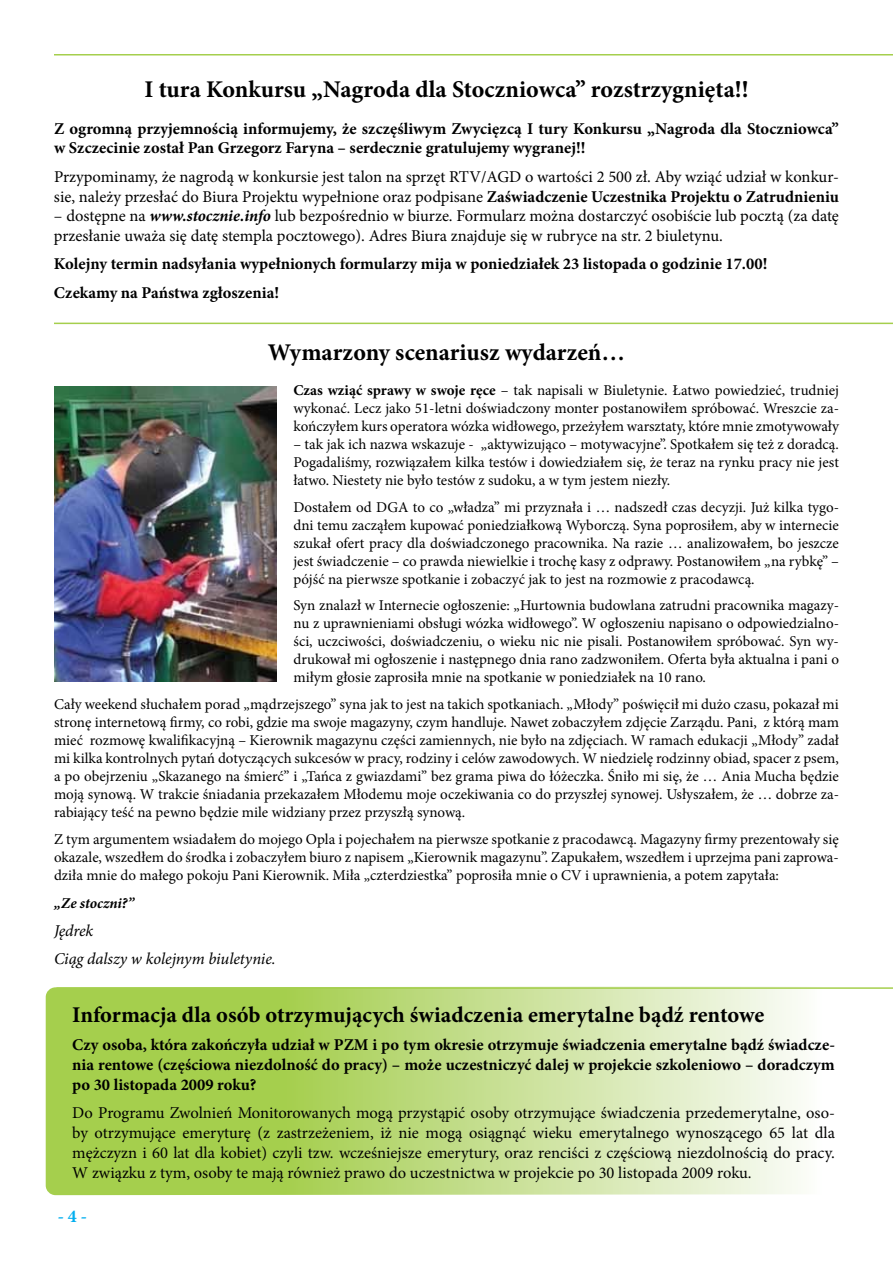
<style>
.page{position:relative;width:893px;height:1263px;background:#fff}
.page>*{position:absolute;margin:0;border:0;box-sizing:border-box;transform-origin:0 0}
.t1{font:700 24px "Minion Pro";color:#000}
.t2{font:700 22.5px "Minion Pro";color:#000}
.t3{font:700 18px "Minion Pro";color:#00aeef}
.t4{font:16.5px/19.8px "Minion Pro";color:#000}
.t5{font:700 16.5px/19.8px "Minion Pro";color:#000}
.t6{font:italic 16.5px/28.3px "Minion Pro";letter-spacing:-.005em;color:#000}
.t7{font:15px/18px "Minion Pro";color:#000;text-align:justify}
.t8{font:italic 700 15px "Minion Pro";color:#000}
.s1{font-weight:700}
.s2{font-weight:700;font-style:italic}
</style>
<div class="page">
<hr style="left:54px;top:323px;width:839px;height:1px;background:#a5cf4d">
<hr style="left:54px;top:54px;width:839px;height:2px;background:#a5cf4d">
<img style="left:54px;top:387px;width:222px;height:294px">
<svg style="left:46px;top:986px;width:755px;height:209px;background:#c1dd87"></svg>
<hr style="left:56px;top:987px;width:837px;height:2px;background:#a5cf4d">
<h1 class="t1" style="left:144px;top:72px;width:606px">I tura Konkursu „Nagroda dla Stoczniowca” rozstrzygnięta!!</h1>
<p class="t5" style="left:54px;top:118px;width:786px">Z ogromną przyjemnością informujemy, że szczęśliwym Zwycięzcą I tury Konkursu „Nagroda dla Stoczniowca” w Szczecinie został Pan Grzegorz Faryna – serdecznie gratulujemy wygranej!!</p>
<p class="t4" style="left:54px;top:167px;width:786px">Przypominamy, że nagrodą w konkursie jest talon na sprzęt RTV/AGD o wartości 2 500 zł. Aby wziąć udział w konkur&shy;sie, należy przesłać do Biura Projektu wypełnione oraz podpisane <span class="s1">Zaświadczenie Uczestnika Projektu o Zatrudnieniu</span></p>
<p class="t4" style="left:54px;top:206px;width:786px">– dostępne na <span class="s2">www.stocznie.info</span> lub bezpośrednio w biurze. Formularz można dostarczyć osobiście lub pocztą (za datę przesłanie uważa się datę stempla pocztowego). Adres Biura znajduje się w rubryce na str. 2 biuletynu.</p>
<p class="t5" style="left:54px;top:250px;width:715px;line-height:28.3px">Kolejny termin nadsyłania wypełnionych formularzy mija w poniedziałek 23 listopada o godzinie 17.00!<br>Czekamy na Państwa zgłoszenia!</p>
<h1 class="t1" style="left:268px;top:336px;width:359px">Wymarzony scenariusz wydarzeń…</h1>
<p class="t7" style="left:293px;top:382px;width:547px"><span class="s1">Czas wziąć sprawy w swoje ręce</span> – tak napisali w Biuletynie. Łatwo powiedzieć, trudniej wykonać. Lecz jako 51-letni doświadczony monter postanowiłem spróbować. Wreszcie za&shy;kończyłem kurs operatora wózka widłowego, przeżyłem warsztaty, które mnie zmotywowały</p>
<p class="t7" style="left:293px;top:436px;width:547px">– tak jak ich nazwa wskazuje - „aktywizująco – motywacyjne”. Spotkałem się też z doradcą.<br>Pogadaliśmy, rozwiązałem kilka testów i dowiedziałem się, że teraz na rynku pracy nie jest łatwo. Niestety nie było testów z sudoku, a w tym jestem niezły.</p>
<p class="t7" style="left:293px;top:498px;width:547px">Dostałem od DGA to co „władza” mi przyznała i … nadszedł czas decyzji. Już kilka tygo&shy;dni temu zacząłem kupować poniedziałkową Wyborczą. Syna poprosiłem, aby w internecie szukał ofert pracy dla doświadczonego pracownika. Na razie … analizowałem, bo jeszcze jest świadczenie – co prawda niewielkie i trochę kasy z odprawy. Postanowiłem „na rybkę” – pójść na pierwsze spotkanie i zobaczyć jak to jest na rozmowie z pracodawcą.</p>
<p class="t7" style="left:293px;top:597px;width:547px">Syn znalazł w Internecie ogłoszenie: „Hurtownia budowlana zatrudni pracownika magazy&shy;nu z uprawnieniami obsługi wózka widłowego”. W ogłoszeniu napisano o odpowiedzialno&shy;ści, uczciwości, doświadczeniu, o wieku nic nie pisali. Postanowiłem spróbować. Syn wy&shy;drukował mi ogłoszenie i następnego dnia rano zadzwoniłem. Oferta była aktualna i pani o miłym głosie zaprosiła mnie na spotkanie w poniedziałek na 10 rano.</p>
<p class="t7" style="left:54px;top:695px;width:787px">Cały weekend słuchałem porad „mądrzejszego” syna jak to jest na takich spotkaniach. „Młody” poświęcił mi dużo czasu, pokazał mi stronę internetową firmy, co robi, gdzie ma swoje magazyny, czym handluje. Nawet zobaczyłem zdjęcie Zarządu. Pani, z którą mam mieć rozmowę kwalifikacyjną – Kierownik magazynu części zamiennych, nie było na zdjęciach. W ramach edukacji „Młody” zadał mi kilka kontrolnych pytań dotyczących sukcesów w pracy, rodziny i celów zawodowych. W niedzielę rodzinny obiad, spacer z psem, a po obejrzeniu „Skazanego na śmierć” i „Tańca z gwiazdami” bez grama piwa do łóżeczka. Śniło mi się, że … Ania Mucha będzie moją synową. W trakcie śniadania przekazałem Młodemu moje oczekiwania co do przyszłej synowej. Usłyszałem, że … dobrze za&shy;rabiający teść na pewno będzie mile widziany przez przyszłą synową.</p>
<p class="t7" style="left:54px;top:830px;width:786px">Z tym argumentem wsiadałem do mojego Opla i pojechałem na pierwsze spotkanie z pracodawcą. Magazyny firmy prezentowały się okazale, wszedłem do środka i zobaczyłem biuro z napisem „Kierownik magazynu”. Zapukałem, wszedłem i uprzejma pani zaprowa&shy;dziła mnie do małego pokoju Pani Kierownik. Miła „czterdziestka” poprosiła mnie o CV i uprawnienia, a potem zapytała:</p>
<p class="t8" style="left:54px;top:892px;width:82px">„Ze stoczni?”</p>
<p class="t6" style="left:54px;top:917px;width:223px">Jędrek<br>Ciąg dalszy w kolejnym biuletynie.</p>
<h2 class="t2" style="left:72px;top:999px;width:693px">Informacja dla osób otrzymujących świadczenia emerytalne bądź rentowe</h2>
<p class="t5" style="left:72px;top:1035px;width:764px;text-align:justify">Czy osoba, która zakończyła udział w PZM i po tym okresie otrzymuje świadczenia emerytalne bądź świadcze&shy;nia rentowe (częściowa niezdolność do pracy) – może uczestniczyć dalej w projekcie szkoleniowo – doradczym po 30 listopada 2009 roku?</p>
<p class="t4" style="left:72px;top:1103px;width:764px;text-align:justify">Do Programu Zwolnień Monitorowanych mogą przystąpić osoby otrzymujące świadczenia przedemerytalne, oso&shy;by otrzymujące emeryturę (z zastrzeżeniem, iż nie mogą osiągnąć wieku emerytalnego wynoszącego 65 lat dla mężczyzn i 60 lat dla kobiet) czyli tzw. wcześniejsze emerytury, oraz renciści z częściową niezdolnością do pracy.<br>W związku z tym, osoby te mają również prawo do uczestnictwa w projekcie po 30 listopada 2009 roku.</p>
<p class="t3" style="left:58px;top:1203px;width:31px">- 4 -</p>
</div>
